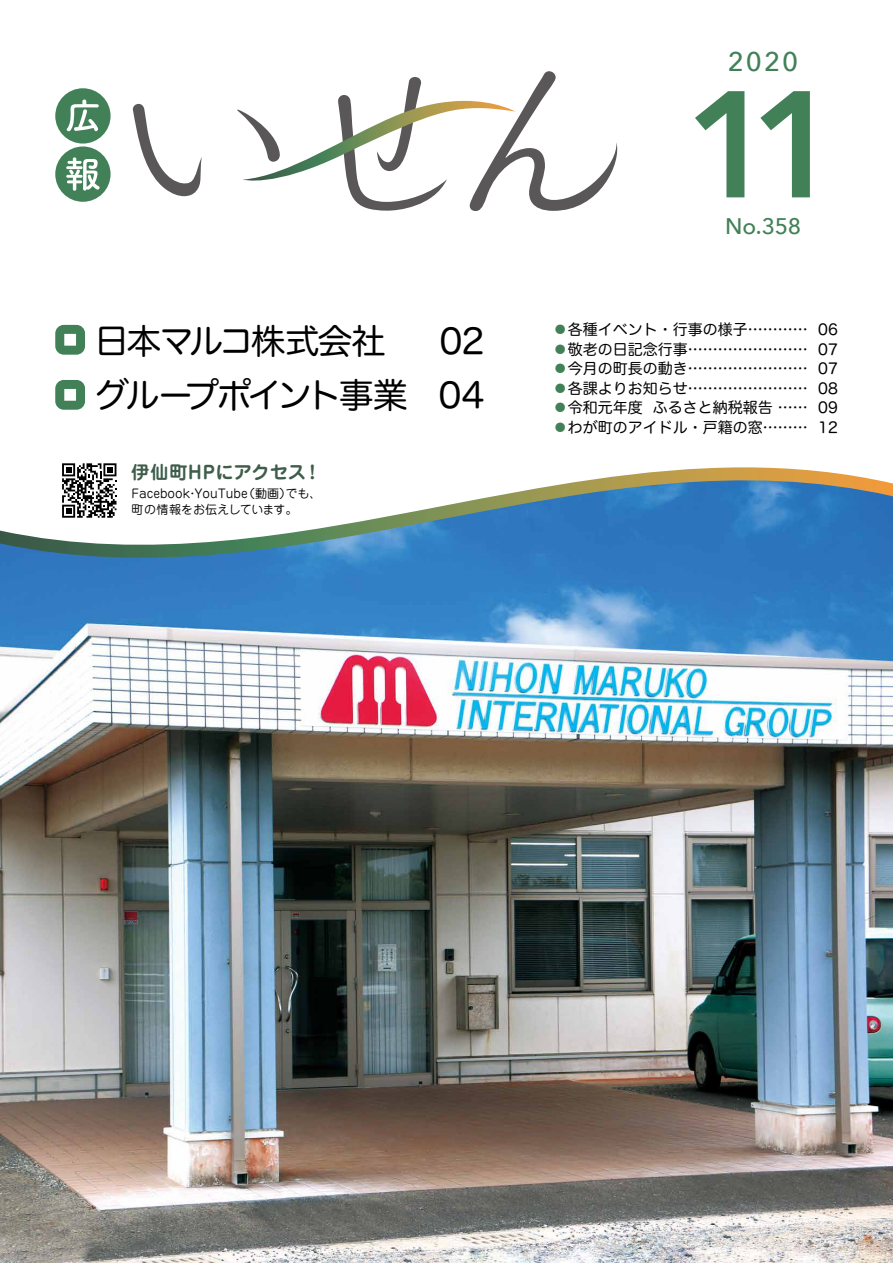
<style>
.page{position:relative;width:893px;height:1263px;background:#fff}
.page>*{position:absolute;margin:0;border:0;box-sizing:border-box;transform-origin:0 0}
.t1{font:600 150px "Avenir Next";color:#428158}
.t2{font:34.5px "Hira Maru Pro W4";letter-spacing:-.06em;color:#000}
.t3{font:34.5px "Hira Maru Pro W4";letter-spacing:-.105em;color:#000}
.t4{font:500 27px "Avenir Next";color:#428158}
.t5{font:500 22.5px "Avenir Next";color:#428158}
.t6{font:700 18px "Jun 501 Pro";letter-spacing:.025em;color:#3f5d4b}
.t7{font:15px "Hira Maru Pro W4";color:#000}
.t8{font:12px/15.8px "Jun 201 Pro";color:#000}
.s1{color:#428158}
</style>
<div class="page">
<img style="left:0;top:576px;width:892px;height:687px">
<svg style="left:0;top:467px;width:892px;height:109px"></svg>
<hr style="left:892px;top:0;width:1px;height:1263px;background:#428158">
<svg style="left:133px;top:71px;width:485px;height:140px"></svg>
<div style="left:55px;top:88px;width:56px;height:56px;background:#428158;border-radius:50%"></div>
<svg style="left:67px;top:99px;width:32px;height:32px"></svg>
<div style="left:55px;top:146px;width:56px;height:56px;background:#428158;border-radius:50%"></div>
<svg style="left:66px;top:157px;width:34px;height:34px"></svg>
<div style="left:55px;top:456px;width:68px;height:68px;background:#fff"></div>
<svg style="left:62px;top:463px;width:55px;height:55px"></svg>
<svg style="left:55px;top:325px;width:30px;height:30px"></svg>
<svg style="left:55px;top:380px;width:30px;height:30px"></svg>
<h2 class="t2" style="left:94px;top:311px;width:293px">日本マルコ株式会社</h2>
<h2 class="t3" style="left:94px;top:365px;width:315px">グループポイント事業</h2>
<p class="t6" style="left:132px;top:457px;width:191px">伊仙町HPにアクセス!</p>
<p class="t8" style="left:286px;top:484px;width:37px">でも、</p>
<p class="t8" style="left:243px;top:484px;width:49px">（動画）</p>
<p class="t8" style="left:132px;top:484px;width:118px">Facebook YouTube</p>
<p class="t8" style="left:132px;top:484px;width:168px;text-indent:55px">・<br>町の情報をお伝えしています。</p>
<h2 class="t2" style="left:440px;top:311px;width:46px">02</h2>
<h2 class="t2" style="left:439px;top:365px;width:47px">04</h2>
<h3 class="t4" style="left:728px;top:39px;width:72px">2020</h3>
<h1 class="t1" style="left:685px;top:16px;width:158px">11</h1>
<h3 class="t5" style="left:725px;top:207px;width:78px">No.358</h3>
<p class="t7" style="left:553px;top:316px;width:257px"><span class="s1">⃝</span>各種イベント・行事の様子............</p>
<p class="t7" style="left:818px;top:316px;width:21px">06</p>
<p class="t7" style="left:553px;top:336px;width:257px"><span class="s1">⃝</span>敬老の日記念行事........................</p>
<p class="t7" style="left:818px;top:336px;width:21px">07</p>
<p class="t7" style="left:553px;top:355px;width:257px"><span class="s1">⃝</span>今月の町長の動き........................</p>
<p class="t7" style="left:818px;top:355px;width:21px">07</p>
<p class="t7" style="left:553px;top:375px;width:257px"><span class="s1">⃝</span>各課よりお知らせ........................</p>
<p class="t7" style="left:818px;top:375px;width:21px">08</p>
<p class="t7" style="left:553px;top:394px;width:91px"><span class="s1">⃝</span>令和元年度</p>
<p class="t7" style="left:653px;top:394px;width:157px">ふるさと納税報告 ......</p>
<p class="t7" style="left:818px;top:394px;width:21px">09</p>
<p class="t7" style="left:553px;top:414px;width:256px"><span class="s1">⃝</span>わが町のアイドル・戸籍の窓.........</p>
<p class="t7" style="left:818px;top:414px;width:21px">12</p>
</div>
